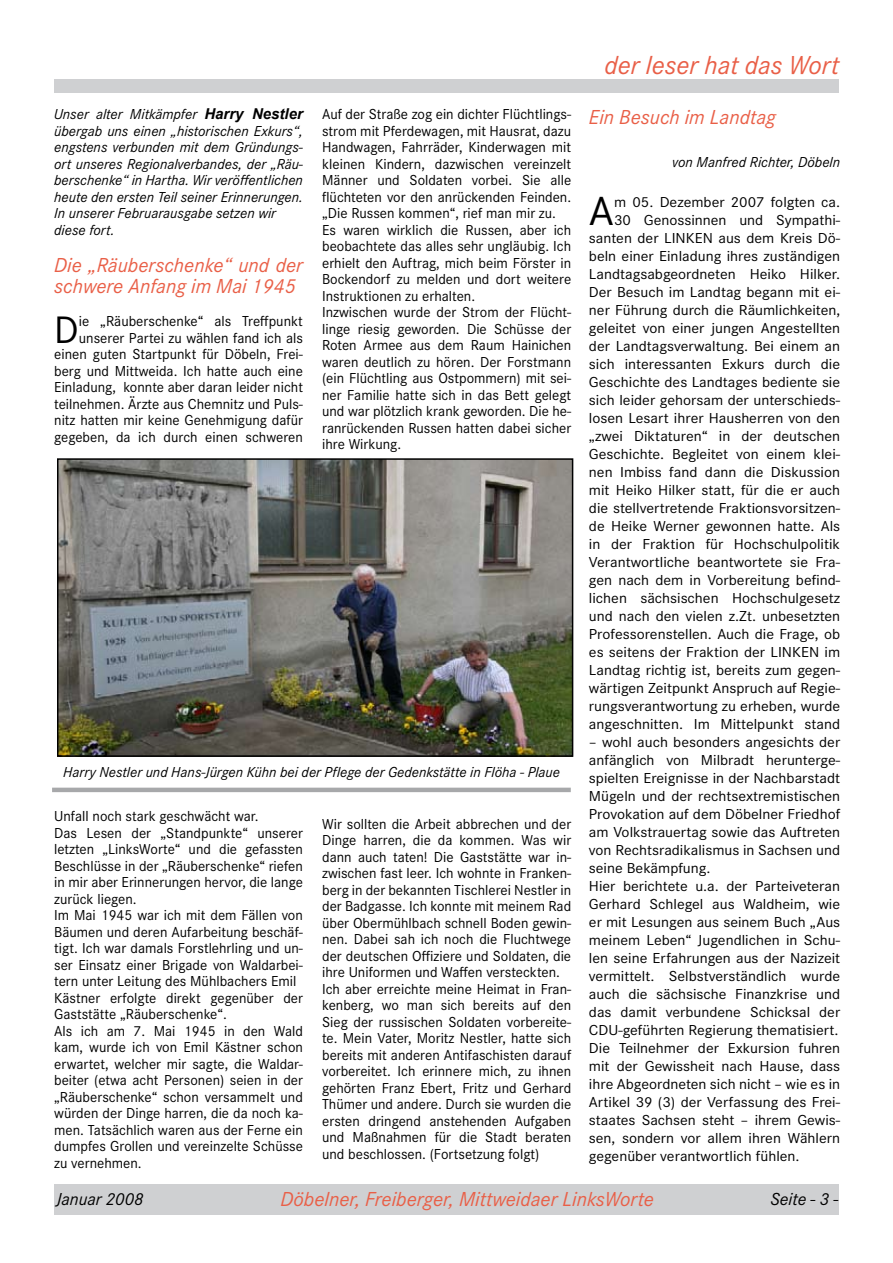
<style>
.page{position:relative;width:893px;height:1263px;background:#fff}
.page>*{position:absolute;margin:0;border:0;box-sizing:border-box;transform-origin:0 0}
.t1{font:42px "Corporate S";color:#000;scale:1.06 1}
.t2{font:39.75px "Corporate S";color:#000}
.t3{font:italic 27px "Corporate S";color:#e95f47}
.t4{font:italic 21px/21px "Corporate S";color:#e95f47}
.t5{font:italic 18px "Corporate S";color:#000}
.t6{font:15px/16.5px "Corporate S";color:#000}
.t7{font:15px/18px "Corporate S";color:#000;text-align:right;scale:1.06 1}
.t8{font:italic 15px/16.5px "Corporate S";color:#000}
.s1{font-family:"Arial";font-weight:700}
</style>
<div class="page">
<div style="left:54px;top:79px;width:785px;height:14px;background:#cfd0d2"></div>
<div style="left:54px;top:1184px;width:785px;height:31px;background:#cfd0d2"></div>
<img style="left:60px;top:461px;width:510px;height:293px">
<div style="left:57px;top:458px;width:516px;height:299px;border:2px solid #000"></div>
<hr style="left:52px;top:788px;width:519px;height:4px;background:#a7a8aa">
<h3 class="t3" style="left:604px;top:50px;width:236px">der leser hat das Wort</h3>
<p class="t8" style="left:54px;top:106px;width:250px">Unser alter Mitkämpfer <span class="s1">Harry Nestler </span>übergab uns einen „historischen Exkurs“, engstens verbunden mit dem Gründungs&shy;ort unseres Regionalverbandes, der „Räu&shy;berschenke“ in Hartha. Wir veröffentlichen heute den ersten Teil seiner Erinnerungen.<br>In unserer Februarausgabe setzen wir diese fort.</p>
<h3 class="t4" style="left:54px;top:255px;width:250px">Die „Räuberschenke“ und der schwere Anfang im Mai 1945</h3>
<h2 class="t2" style="left:54px;top:307px;width:26px">D</h2>
<p class="t6" style="left:322px;top:106px;width:251px">Auf der Straße zog ein dichter Flüchtlings&shy;strom mit Pferdewagen, mit Hausrat, dazu Handwagen, Fahrräder, Kinderwagen mit kleinen Kindern, dazwischen vereinzelt Männer und Soldaten vorbei. Sie alle flüchteten vor den anrückenden Feinden. „Die Russen kommen“, rief man mir zu.<br>Es waren wirklich die Russen, aber ich beobachtete das alles sehr ungläubig. Ich erhielt den Auftrag, mich beim Förster in Bockendorf zu melden und dort weitere Instruktionen zu erhalten.<br>Inzwischen wurde der Strom der Flücht&shy;linge riesig geworden. Die Schüsse der Roten Armee aus dem Raum Hainichen waren deutlich zu hören. Der Forstmann (ein Flüchtling aus Ostpommern) mit sei&shy;ner Familie hatte sich in das Bett gelegt und war plötzlich krank geworden. Die he&shy;ranrückenden Russen hatten dabei sicher ihre Wirkung.</p>
<h3 class="t4" style="left:589px;top:106px;width:188px">Ein Besuch im Landtag</h3>
<p class="t8" style="left:672px;top:154px;width:169px">von Manfred Richter, Döbeln</p>
<h1 class="t1" style="left:589px;top:187px;width:25px">A</h1>
<p class="t7" style="left:589px;top:193px;width:239px">m 05. Dezember 2007 folgten ca.<br>30 Genossinnen und Sympathi&shy;santen der LINKEN aus dem Kreis Dö&shy;beln einer Einladung ihres zuständigen Landtagsabgeordneten Heiko Hilker.<br>Der Besuch im Landtag begann mit ei&shy;ner Führung durch die Räumlichkeiten, geleitet von einer jungen Angestellten der Landtagsverwaltung. Bei einem an sich interessanten Exkurs durch die Geschichte des Landtages bediente sie sich leider gehorsam der unterschieds&shy;losen Lesart ihrer Hausherren von den „zwei Diktaturen“ in der deutschen Geschichte. Begleitet von einem klei&shy;nen Imbiss fand dann die Diskussion mit Heiko Hilker statt, für die er auch die stellvertretende Fraktionsvorsitzen&shy;de Heike Werner gewonnen hatte. Als in der Fraktion für Hochschulpolitik Verantwortliche beantwortete sie Fra&shy;gen nach dem in Vorbereitung befind&shy;lichen sächsischen Hochschulgesetz und nach den vielen z.Zt. unbesetzten Professorenstellen. Auch die Frage, ob es seitens der Fraktion der LINKEN im Landtag richtig ist, bereits zum gegen&shy;wärtigen Zeitpunkt Anspruch auf Regie&shy;rungsverantwortung zu erheben, wurde angeschnitten. Im Mittelpunkt stand</p>
<p class="t7" style="left:589px;top:733px;width:239px;text-align:left">– wohl auch besonders angesichts der anfänglich von Milbradt herunterge&shy;spielten Ereignisse in der Nachbarstadt Mügeln und der rechtsextremistischen Provokation auf dem Döbelner Friedhof am Volkstrauertag sowie das Auftreten von Rechtsradikalismus in Sachsen und seine Bekämpfung.<br>Hier berichtete u.a. der Parteiveteran Gerhard Schlegel aus Waldheim, wie er mit Lesungen aus seinem Buch „Aus meinem Leben“ Jugendlichen in Schu&shy;len seine Erfahrungen aus der Nazizeit vermittelt. Selbstverständlich wurde auch die sächsische Finanzkrise und das damit verbundene Schicksal der CDU-geführten Regierung thematisiert.<br>Die Teilnehmer der Exkursion fuhren mit der Gewissheit nach Hause, dass ihre Abgeordneten sich nicht – wie es in Artikel 39 (3) der Verfassung des Frei&shy;staates Sachsen steht – ihrem Gewis&shy;sen, sondern vor allem ihren Wählern gegenüber verantwortlich fühlen.</p>
<h3 class="t4" style="left:281px;top:1188px;width:375px">Döbelner, Freiberger, Mittweidaer LinksWorte</h3>
<p class="t6" style="left:54px;top:313px;width:250px;text-align:right">ie „Räuberschenke“ als Treffpunkt unserer Partei zu wählen fand ich als einen guten Startpunkt für Döbeln, Frei&shy;berg und Mittweida. Ich hatte auch eine Einladung, konnte aber daran leider nicht teilnehmen. Ärzte aus Chemnitz und Puls&shy;nitz hatten mir keine Genehmigung dafür gegeben, da ich durch einen schweren</p>
<p class="t8" style="left:63px;top:763px;width:498px">Harry Nestler und Hans-Jürgen Kühn bei der Pflege der Gedenkstätte in Flöha - Plaue</p>
<p class="t6" style="left:54px;top:808px;width:250px">Unfall noch stark geschwächt war.<br>Das Lesen der „Standpunkte“ unserer letzten „LinksWorte“ und die gefassten Beschlüsse in der „Räuberschenke“ riefen in mir aber Erinnerungen hervor, die lange zurück liegen.<br>Im Mai 1945 war ich mit dem Fällen von Bäumen und deren Aufarbeitung beschäf&shy;tigt. Ich war damals Forstlehrling und un&shy;ser Einsatz einer Brigade von Waldarbei&shy;tern unter Leitung des Mühlbachers Emil Kästner erfolgte direkt gegenüber der Gaststätte „Räuberschenke“.<br>Als ich am 7. Mai 1945 in den Wald kam, wurde ich von Emil Kästner schon erwartet, welcher mir sagte, die Waldar&shy;beiter (etwa acht Personen) seien in der „Räuberschenke“ schon versammelt und würden der Dinge harren, die da noch ka&shy;men. Tatsächlich waren aus der Ferne ein dumpfes Grollen und vereinzelte Schüsse zu vernehmen.</p>
<p class="t6" style="left:322px;top:816px;width:251px">Wir sollten die Arbeit abbrechen und der Dinge harren, die da kommen. Was wir dann auch taten! Die Gaststätte war in&shy;zwischen fast leer. Ich wohnte in Franken&shy;berg in der bekannten Tischlerei Nestler in der Badgasse. Ich konnte mit meinem Rad über Obermühlbach schnell Boden gewin&shy;nen. Dabei sah ich noch die Fluchtwege der deutschen Offiziere und Soldaten, die ihre Uniformen und Waffen versteckten.<br>Ich aber erreichte meine Heimat in Fran&shy;kenberg, wo man sich bereits auf den Sieg der russischen Soldaten vorbereite&shy;te. Mein Vater, Moritz Nestler, hatte sich bereits mit anderen Antifaschisten darauf vorbereitet. Ich erinnere mich, zu ihnen gehörten Franz Ebert, Fritz und Gerhard Thümer und andere. Durch sie wurden die ersten dringend anstehenden Aufgaben und Maßnahmen für die Stadt beraten und beschlossen. (Fortsetzung folgt)</p>
<p class="t5" style="left:56px;top:1189px;width:89px">Januar 2008</p>
<p class="t5" style="left:770px;top:1189px;width:69px">Seite - 3 -</p>
</div>
